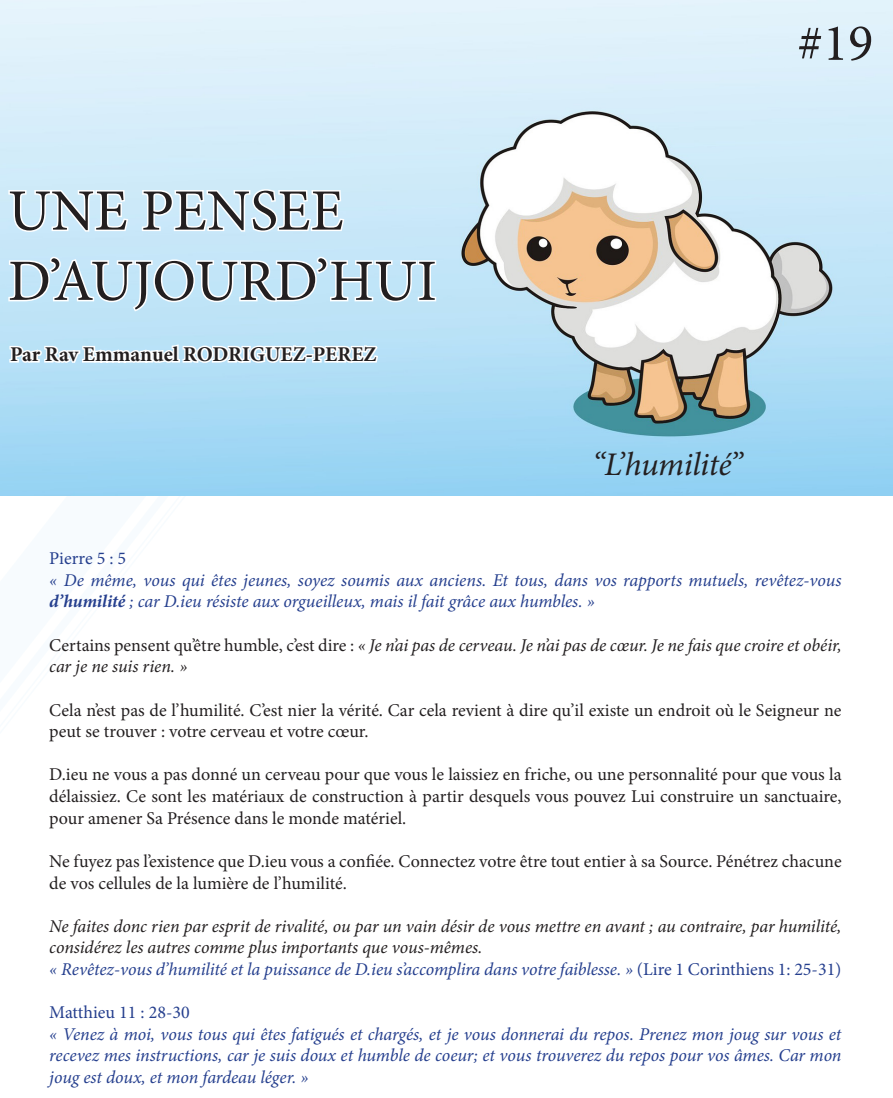
<style>
.page{position:relative;width:893px;height:1098px;background:#fff}
.page>*{position:absolute;margin:0;border:0;box-sizing:border-box;transform-origin:0 0}
.t1{font:58.5px "Minion Pro";color:#231f20}
.t2{font:52.5px "Minion Pro";color:#231f20}
.t3{font:italic 33px "Minion Pro";letter-spacing:-.015em;color:#231f20}
.t4{font:700 21px "Minion Pro";color:#231f20}
.t5{font:18px/21.6px "Minion Pro";color:#231f20}
.t6{font:italic 18px/21.6px "Minion Pro";letter-spacing:-.005em;color:#253f8e}
.t7{font:italic 18px/21.6px "Minion Pro";letter-spacing:-.01em;color:#231f20}
.t8{font:18px "Minion Pro";color:#253f8e}
.s1{font-weight:700}
.s2{font-style:normal}
</style>
<div class="page">
<img style="left:0;top:1px;width:893px;height:494px">
<svg style="left:8px;top:342px;width:372px;height:24px"></svg>
<svg style="left:7px;top:188px;width:123px;height:46px"></svg>
<svg style="left:140px;top:187px;width:206px;height:46px"></svg>
<svg style="left:7px;top:255px;width:431px;height:58px"></svg>
<p class="t1" style="left:8px;top:172px;width:337px">UNE PENSEE</p>
<p class="t1" style="left:8px;top:242px;width:430px">D’AUJOURD’HUI</p>
<p class="t4" style="left:10px;top:339px;width:368px">Par Rav Emmanuel RODRIGUEZ-PEREZ</p>
<p class="t2" style="left:798px;top:8px;width:77px">#19</p>
<p class="t3" style="left:592px;top:442px;width:152px">‘‘L’humilité’’</p>
<p class="t8" style="left:49px;top:546px;width:78px">Pierre 5 : 5</p>
<p class="t6" style="left:49px;top:569px;width:794px">« De même, vous qui êtes jeunes, soyez soumis aux anciens. Et tous, dans vos rapports mutuels, revêtez-vous <span class="s1">d’humilité</span> ; car D.ieu résiste aux orgueilleux, mais il fait grâce aux humbles. »</p>
<p class="t7" style="left:49px;top:634px;width:794px"><span class="s2">Certains pensent qu’être humble, c’est dire :</span> « Je n’ai pas de cerveau. Je n’ai pas de cœur. Je ne fais que croire et obéir, car je ne suis rien. »</p>
<p class="t5" style="left:49px;top:698px;width:794px">Cela n’est pas de l’humilité. C’est nier la vérité. Car cela revient à dire qu’il existe un endroit où le Seigneur ne peut se trouver : votre cerveau et votre cœur.</p>
<p class="t5" style="left:49px;top:763px;width:794px;text-align:justify">D.ieu ne vous a pas donné un cerveau pour que vous le laissiez en friche, ou une personnalité pour que vous la délaissiez. Ce sont les matériaux de construction à partir desquels vous pouvez Lui construire un sanctuaire, pour amener Sa Présence dans le monde matériel.</p>
<p class="t5" style="left:49px;top:850px;width:794px">Ne fuyez pas l’existence que D.ieu vous a confiée. Connectez votre être tout entier à sa Source. Pénétrez chacune de vos cellules de la lumière de l’humilité.</p>
<p class="t7" style="left:49px;top:914px;width:794px">Ne faites donc rien par esprit de rivalité, ou par un vain désir de vous mettre en avant ; au contraire, par humilité, considérez les autres comme plus importants que vous-mêmes.</p>
<p class="t6" style="left:49px;top:958px;width:794px">« Revêtez-vous d’humilité et la puissance de D.ieu s’accomplira dans votre faiblesse. » <span class="s2">(Lire 1 Corinthiens 1: 25-31)</span></p>
<p class="t8" style="left:49px;top:1000px;width:142px">Matthieu 11 : 28-30</p>
<p class="t6" style="left:49px;top:1022px;width:794px;text-align:justify">« Venez à moi, vous tous qui êtes fatigués et chargés, et je vous donnerai du repos. Prenez mon joug sur vous et recevez mes instructions, car je suis doux et humble de coeur; et vous trouverez du repos pour vos âmes. Car mon joug est doux, et mon fardeau léger. »</p>
</div>
